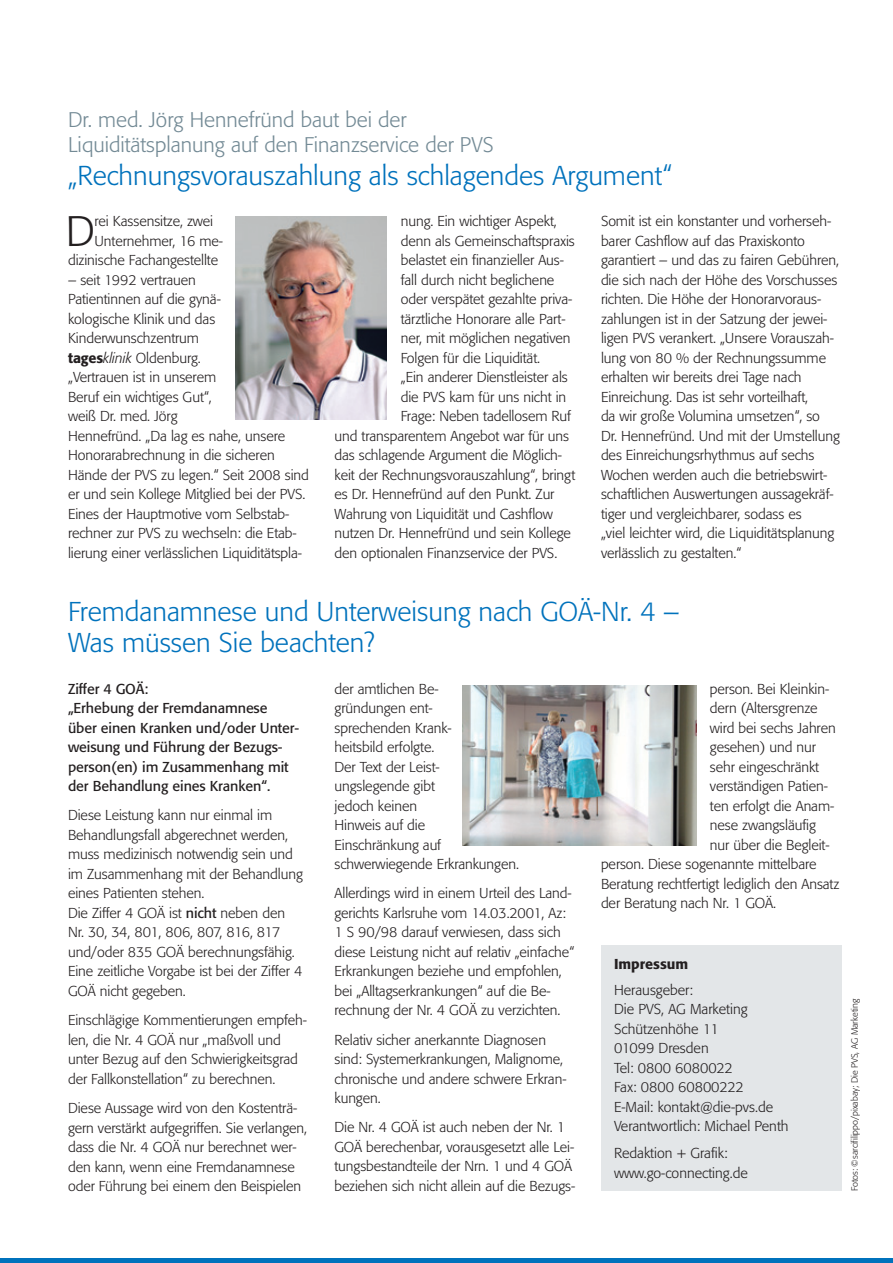
<style>
.page{position:relative;width:893px;height:1263px;background:#fff}
.page>*{position:absolute;margin:0;border:0;box-sizing:border-box;transform-origin:0 0}
.t1{font:300 42.3px "Formata";color:#231f20}
.t2{font:300 27px/31.5px "Formata";color:#0072bc}
.t3{font:300 21px/25.5px "Formata";color:#738a95}
.t4{font:300 14.25px/19.5px "Formata";letter-spacing:-.005em;color:#231f20}
.t5{font:14.25px/19.5px "Formata";letter-spacing:-.005em;color:#231f20}
.t6{font:500 14.25px "Formata BQ";color:#231f20}
.t7{font:300 9px "Formata";color:#231f20}
.s1{font-weight:500}
.s2{font-style:italic}
.s3{font-weight:400}
</style>
<div class="page">
<hr style="left:0;top:1259px;width:893px;height:4px;background:#0072bc">
<div style="left:601px;top:946px;width:241px;height:245px;background:#e3e6e8"></div>
<img style="left:236px;top:217px;width:151px;height:203px">
<img style="left:462px;top:685px;width:234px;height:161px">
<h3 class="t3" style="left:68px;top:108px;width:427px">Dr. med. Jörg Hennefründ baut bei der<br>Liquiditätsplanung auf den Finanzservice der PVS</h3>
<h2 class="t2" style="left:68px;top:161px;width:605px">„Rechnungsvorauszahlung als schlagendes Argument“</h2>
<p class="t4" style="left:95px;top:213px;width:120px">rei Kassensitze, zwei</p>
<p class="t4" style="left:95px;top:232px;width:130px">Unternehmer, 16 me-</p>
<p class="t4" style="left:68px;top:252px;width:152px">dizinische Fachangestellte</p>
<p class="t4" style="left:68px;top:271px;width:242px">– seit 1992 vertrauen<br>Patientinnen auf die gynä-<br>kologische Klinik und das<br>Kinderwunschzentrum<br><span class="s1">tages</span><span class="s2">klinik</span> Oldenburg.<br>„Vertrauen ist in unserem<br>Beruf ein wichtiges Gut“,<br>weiß Dr. med. Jörg<br>Hennefründ. „Da lag es nahe, unsere<br>Honorarabrechnung in die sicheren<br>Hände der PVS zu legen.“ Seit 2008 sind er und sein Kollege Mitglied bei der PVS.<br>Eines der Hauptmotive vom Selbstab&shy;rechner zur PVS zu wechseln: die Etab&shy;lierung einer verlässlichen Liquiditätspla-</p>
<h1 class="t1" style="left:66px;top:212px;width:31px">D</h1>
<p class="t4" style="left:401px;top:213px;width:157px">nung. Ein wichtiger Aspekt,</p>
<p class="t4" style="left:401px;top:232px;width:176px">denn als Gemeinschaftspraxis</p>
<p class="t4" style="left:401px;top:252px;width:165px">belastet ein finanzieller Aus-</p>
<p class="t4" style="left:401px;top:271px;width:155px">fall durch nicht beglichene</p>
<p class="t4" style="left:401px;top:291px;width:173px">oder verspätet gezahlte priva-</p>
<p class="t4" style="left:401px;top:310px;width:166px">tärztliche Honorare alle Part-</p>
<p class="t4" style="left:401px;top:330px;width:171px">ner, mit möglichen negativen</p>
<p class="t4" style="left:401px;top:349px;width:141px">Folgen für die Liquidität.</p>
<p class="t4" style="left:401px;top:369px;width:169px">„Ein anderer Dienstleister als</p>
<p class="t4" style="left:401px;top:388px;width:167px">die PVS kam für uns nicht in</p>
<p class="t4" style="left:401px;top:408px;width:172px">Frage: Neben tadellosem Ruf</p>
<p class="t4" style="left:334px;top:427px;width:236px">und transparentem Angebot war für uns</p>
<p class="t4" style="left:334px;top:447px;width:229px">das schlagende Argument die Möglich-</p>
<p class="t4" style="left:334px;top:466px;width:242px">keit der Rechnungsvorauszahlung“, bringt</p>
<p class="t4" style="left:334px;top:486px;width:221px">es Dr. Hennefründ auf den Punkt. Zur</p>
<p class="t4" style="left:334px;top:505px;width:220px">Wahrung von Liquidität und Cashflow</p>
<p class="t4" style="left:334px;top:525px;width:238px">nutzen Dr. Hennefründ und sein Kollege</p>
<p class="t4" style="left:334px;top:544px;width:224px">den optionalen Finanzservice der PVS.</p>
<p class="t4" style="left:601px;top:213px;width:240px">Somit ist ein konstanter und vorherseh&shy;barer Cashflow auf das Praxiskonto garantiert – und das zu fairen Gebühren, die sich nach der Höhe des Vorschusses richten. Die Höhe der Honorarvoraus - zahlungen ist in der Satzung der jewei - ligen PVS verankert. „Unsere Vorauszah&shy;lung von 80 % der Rechnungssumme erhalten wir bereits drei Tage nach Einreichung. Das ist sehr vorteilhaft,<br>da wir große Volumina umsetzen“, so<br>Dr. Hennefründ. Und mit der Umstellung des Einreichungsrhythmus auf sechs Wochen werden auch die betriebswirt&shy;schaftlichen Auswertungen aussagekräf - tiger und vergleichbarer, sodass es<br>„viel leichter wird, die Liquiditätsplanung verlässlich zu gestalten.“</p>
<h2 class="t2" style="left:68px;top:597px;width:613px">Fremdanamnese und Unterweisung nach GOÄ-Nr. 4 –<br>Was müssen Sie beachten?</h2>
<p class="t5" style="left:68px;top:680px;width:233px">Ziffer 4 GOÄ:<br>„Erhebung der Fremdanamnese über einen Kranken und/oder Unter - weisung und Führung der Bezugs - person(en) im Zusammenhang mit der Behandlung eines Kranken“.</p>
<p class="t4" style="left:68px;top:807px;width:236px">Diese Leistung kann nur einmal im Behandlungsfall abgerechnet werden, muss medizinisch notwendig sein und im Zusammenhang mit der Behandlung eines Patienten stehen.<br>Die Ziffer 4 GOÄ ist <span class="s3">nicht</span> neben den Nr. 30, 34, 801, 806, 807, 816, 817 und/oder 835 GOÄ berechnungsfähig.<br>Eine zeitliche Vorgabe ist bei der Ziffer 4<br>GOÄ nicht gegeben.</p>
<p class="t4" style="left:68px;top:1011px;width:240px">Einschlägige Kommentierungen empfeh&shy;len, die Nr. 4 GOÄ nur „maßvoll und unter Bezug auf den Schwierigkeitsgrad der Fallkonstellation“ zu berechnen.</p>
<p class="t4" style="left:68px;top:1099px;width:241px">Diese Aussage wird von den Kostenträ&shy;gern verstärkt aufgegriffen. Sie verlangen, dass die Nr. 4 GOÄ nur berechnet wer&shy;den kann, wenn eine Fremdanamnese oder Führung bei einem den Beispielen</p>
<p class="t4" style="left:334px;top:680px;width:186px">der amtlichen Be-<br>gründungen ent-<br>sprechenden Krank-<br>heitsbild erfolgte.<br>Der Text der Leist -<br>ungslegende gibt<br>jedoch keinen<br>Hinweis auf die<br>Einschränkung auf schwerwiegende Erkrankungen.</p>
<p class="t4" style="left:334px;top:885px;width:241px">Allerdings wird in einem Urteil des Land&shy;gerichts Karlsruhe vom 14.03.2001, Az:<br>1 S 90/98 darauf verwiesen, dass sich diese Leistung nicht auf relativ „einfache“ Erkrankungen beziehe und empfohlen, bei „Alltagserkrankungen“ auf die Be&shy;rechnung der Nr. 4 GOÄ zu verzichten.</p>
<p class="t4" style="left:334px;top:1031px;width:233px">Relativ sicher anerkannte Diagnosen sind: Systemerkrankungen, Malignome, chronische und andere schwere Erkran&shy;kungen.</p>
<p class="t4" style="left:334px;top:1119px;width:242px">Die Nr. 4 GOÄ ist auch neben der Nr. 1<br>GOÄ berechenbar, vorausgesetzt alle Lei&shy;tungsbestandteile der Nrn. 1 und 4 GOÄ beziehen sich nicht allein auf die Bezugs-</p>
<p class="t4" style="left:710px;top:680px;width:121px">person. Bei Kleinkin-</p>
<p class="t4" style="left:710px;top:699px;width:109px">dern (Altersgrenze</p>
<p class="t4" style="left:710px;top:719px;width:127px">wird bei sechs Jahren</p>
<p class="t4" style="left:710px;top:738px;width:108px">gesehen) und nur</p>
<p class="t4" style="left:710px;top:758px;width:111px">sehr eingeschränkt</p>
<p class="t4" style="left:710px;top:777px;width:119px">verständigen Patien-</p>
<p class="t4" style="left:710px;top:797px;width:126px">ten erfolgt die Anam-</p>
<p class="t4" style="left:710px;top:816px;width:107px">nese zwangsläufig</p>
<p class="t4" style="left:710px;top:836px;width:121px">nur über die Begleit-</p>
<p class="t4" style="left:601px;top:855px;width:217px">person. Diese sogenannte mittelbare</p>
<p class="t4" style="left:601px;top:875px;width:240px">Beratung rechtfertigt lediglich den Ansatz</p>
<p class="t4" style="left:601px;top:894px;width:176px">der Beratung nach Nr. 1 GOÄ.</p>
<p class="t6" style="left:614px;top:958px;width:76px">Impressum</p>
<p class="t4" style="left:614px;top:981px;width:176px">Herausgeber:<br>Die PVS, AG Marketing<br>Schützenhöhe 11<br>01099 Dresden<br>Tel: 0800 6080022<br>Fax: 0800 60800222<br>E-Mail: kontakt@die-pvs.de<br>Verantwortlich: Michael Penth</p>
<p class="t4" style="left:614px;top:1144px;width:135px">Redaktion + Grafik: www.go-connecting.de</p>
<p class="t7" style="left:851px;top:1191px;width:194px;rotate:-90deg">Fotos: ©sarcifilippo/pixabay; Die PVS, AG Marketing</p>
</div>
